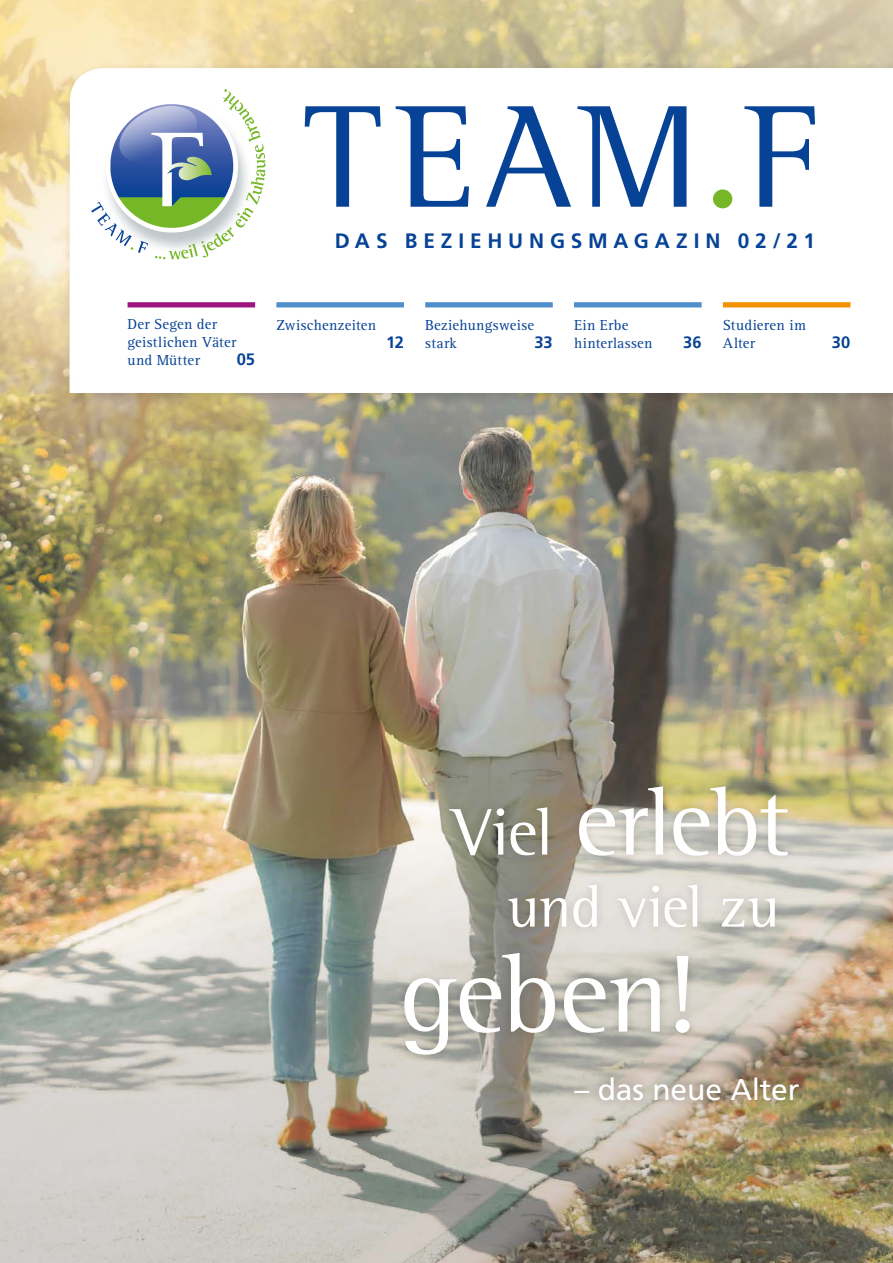
<style>
.page{position:relative;width:893px;height:1263px;background:#fff}
.page>*{position:absolute;margin:0;border:0;box-sizing:border-box;transform-origin:0 0}
.t1{font:112.5px "Rotis Semi Serif Std";letter-spacing:-.015em;color:#fff}
.t2{font:97.5px "Rotis Semi Serif Std";letter-spacing:-.015em;color:#fff}
.t3{font:60px "Rotis Semi Serif Std";letter-spacing:-.005em;color:#fff}
.t4{font:30px "Frutiger LT Std";letter-spacing:-.005em;color:#fff}
.t5{font:700 20.85px "Frutiger LT Std";letter-spacing:.28em;color:#064296}
.t6{font:700 16.5px "Frutiger LT Std";letter-spacing:.005em;color:#064296}
.t7{font:15px/18px "Rotis Serif Std";letter-spacing:.02em;color:#064296}
.s1{font-size:67.5px}
</style>
<div class="page">
<img style="left:0;top:0;width:893px;height:1263px">
<div style="left:63px;top:62px;width:830px;height:343px;background:#000;opacity:.15"></div>
<svg style="left:69px;top:68px;width:824px;height:325px"></svg>
<svg style="left:91px;top:89px;width:175px;height:170px"></svg>
<svg style="left:744px;top:106px;width:71px;height:101px"></svg>
<div style="left:713px;top:189px;width:19px;height:19px;background:#75b726;border-radius:50%"></div>
<svg style="left:305px;top:106px;width:382px;height:101px"></svg>
<div style="left:566px;top:1069px;width:242px;height:40px;background:#000;opacity:.3"></div>
<div style="left:395px;top:777px;width:401px;height:287px;background:#000;opacity:.15"></div>
<div style="left:425px;top:302px;width:128px;height:5px;background:#4e8fcc"></div>
<div style="left:276px;top:302px;width:128px;height:5px;background:#4e8fcc"></div>
<div style="left:574px;top:302px;width:128px;height:5px;background:#4e8fcc"></div>
<div style="left:128px;top:302px;width:127px;height:5px;background:#9d1380"></div>
<div style="left:723px;top:302px;width:127px;height:5px;background:#f39100"></div>
<h3 class="t5" style="left:335px;top:229px;width:482px">DAS BEZIEHUNGSMAGAZIN 02/21</h3>
<p class="t7" style="left:128px;top:316px;width:110px">Der Segen der geistlichen Väter und Mütter</p>
<p class="t6" style="left:237px;top:350px;width:20px">05</p>
<p class="t7" style="left:276px;top:316px;width:101px">Zwischenzeiten</p>
<p class="t6" style="left:386px;top:332px;width:19px">12</p>
<p class="t7" style="left:425px;top:316px;width:111px">Beziehungsweise stark</p>
<p class="t6" style="left:535px;top:332px;width:20px">33</p>
<p class="t7" style="left:574px;top:316px;width:80px">Ein Erbe hinterlassen</p>
<p class="t6" style="left:683px;top:332px;width:20px">36</p>
<p class="t7" style="left:723px;top:316px;width:85px">Studieren im<br>Alter</p>
<p class="t6" style="left:832px;top:332px;width:20px">30</p>
<h2 class="t2" style="left:453px;top:765px;width:339px"><span class="s1">Viel</span> erlebt</h2>
<h3 class="t3" style="left:507px;top:871px;width:274px">und viel zu</h3>
<h1 class="t1" style="left:399px;top:928px;width:299px">geben!</h1>
<h3 class="t4" style="left:574px;top:1071px;width:226px">– das neue Alter</h3>
</div>
